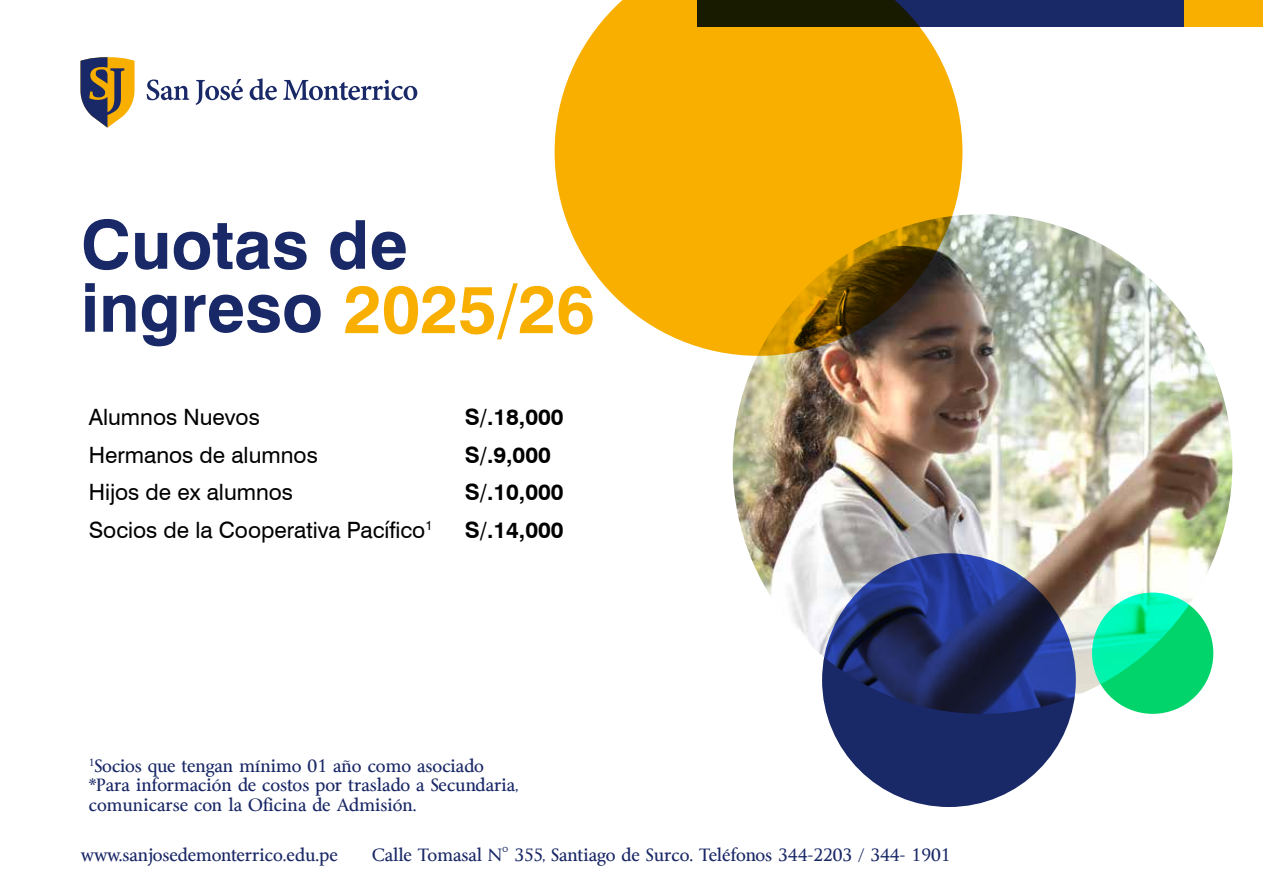
<style>
.page{position:relative;width:1263px;height:893px;background:#fff}
.page>*{position:absolute;margin:0;border:0;box-sizing:border-box;transform-origin:0 0}
.t1{font:700 67.5px/63px "Swiss 721 BT";color:#192866}
.t2{font:22.5px/37.5px "Swiss 721 BT";color:#000}
.t3{font:700 22.5px/37.5px "Swiss 721 BT";color:#000}
.t4{font:16.5px/19.8px "Byington";color:#192866}
.s1{color:#f8af00}
</style>
<div class="page">
<div style="left:697px;top:0;width:487px;height:27px;background:#192866"></div>
<div style="left:1184px;top:0;width:79px;height:27px;background:#f8af00"></div>
<svg style="left:80px;top:57px;width:337px;height:71px"></svg>
<img style="left:733px;top:214px;width:499px;height:500px;border-radius:250px">
<svg style="left:555px;top:0;width:407px;height:356px;background:#daa21d"></svg>
<svg style="left:822px;top:553px;width:254px;height:254px;background:#1d2c6b"></svg>
<svg style="left:1092px;top:593px;width:121px;height:121px;background:#00e188"></svg>
<h1 class="t1" style="left:81px;top:213px;width:515px">Cuotas de ingreso <span class="s1">2025/26</span></h1>
<h2 class="t2" style="left:89px;top:398px;width:345px">Alumnos Nuevos<br>Hermanos de alumnos<br>Hijos de ex alumnos<br>Socios de la Cooperativa Pacífico<sup>1</sup></h2>
<h2 class="t3" style="left:465px;top:398px;width:100px">S/.18,000<br>S/.9,000<br>S/.10,000<br>S/.14,000</h2>
<p class="t4" style="left:89px;top:756px;width:431px"><sup>1</sup>Socios que tengan mínimo 01 año como asociado *Para información de costos por traslado a Secundaria, comunicarse con la Oficina de Admisión.</p>
<p class="t4" style="left:81px;top:846px;width:258px">www.sanjosedemonterrico.edu.pe</p>
<p class="t4" style="left:372px;top:846px;width:580px">Calle Tomasal N° 355, Santiago de Surco. Teléfonos 344-2203 / 344- 1901</p>
</div>
